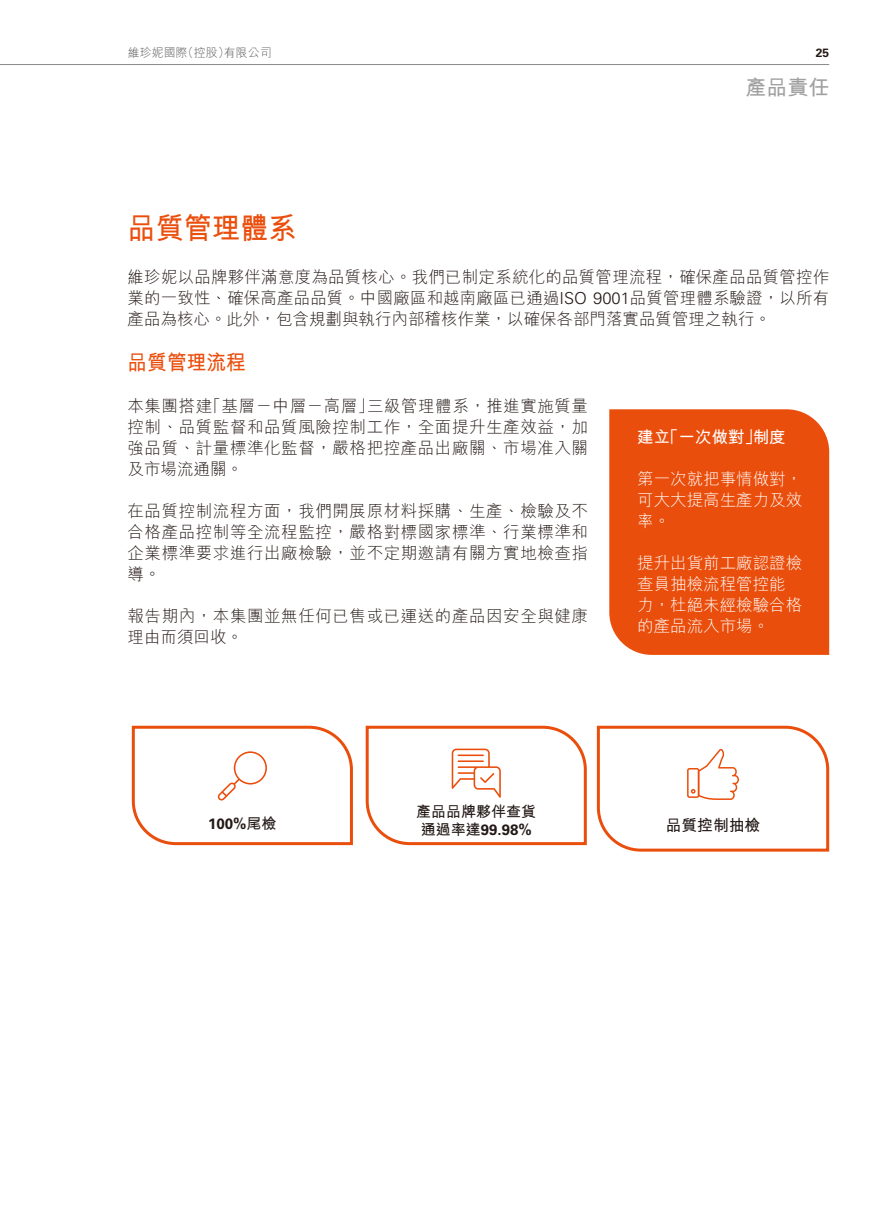
<style>
.page{position:relative;width:893px;height:1212px;background:#fff}
.page>*{position:absolute;margin:0;border:0;box-sizing:border-box;transform-origin:0 0}
.t1{font:700 30px "M Hei HK";color:#ea4e0c;scale:.94 1}
.t2{font:700 21px "M Hei HK";color:#ea4e0c;scale:.94 1}
.t3{font:700 21px "M Hei HK";color:#a0a0a1}
.t4{font:300 16.5px/21px "M Hei HK";letter-spacing:.035em;color:#231916;text-align:justify}
.t5{font:300 16.5px/21px "M Hei HK";color:#fff;text-align:justify}
.t6{font:700 16.5px "M Hei HK";color:#fff}
.t7{font:700 15.75px "M Hei HK";color:#231916}
.t8{font:700 15px "Univers LT Std";color:#231916}
.t9{font:700 15px "M Hei HK";color:#231916}
.t10{font:300 12px "M Hei HK";color:#595857}
.t11{font:700 12px "Univers LT Std";color:#231916}
.s1{font-family:"Univers LT Std"}
.s2{font-family:"M Hei HK"}
</style>
<div class="page">
<hr style="left:0;top:64px;width:829px;height:1px;background:#898989">
<svg style="left:131px;top:725px;width:222px;height:121px"></svg>
<svg style="left:365px;top:725px;width:222px;height:121px"></svg>
<svg style="left:596px;top:725px;width:234px;height:127px"></svg>
<div style="left:609px;top:409px;width:220px;height:246px;background:#ea4e0c"></div>
<p class="t10" style="left:128px;top:45px;width:145px">維珍妮國際（控股）有限公司</p>
<p class="t11" style="left:816px;top:45px;width:15px">25</p>
<p class="t3" style="left:745px;top:72px;width:85px">產品責任</p>
<h1 class="t1" style="left:128px;top:207px;width:182px">品質管理體系</h1>
<p class="t4" style="left:128px;top:266px;width:703px">維珍妮以品牌夥伴滿意度為品質核心。我們已制定系統化的品質管理流程，確保產品品質管控作業的一致性、確保高產品品質。中國廠區和越南廠區已通過<span class="s1">ISO 9001</span>品質管理體系驗證，以所有產品為核心。此外，包含規劃與執行內部稽核作業，以確保各部門落實品質管理之執行。</p>
<p class="t2" style="left:128px;top:347px;width:128px">品質管理流程</p>
<p class="t4" style="left:128px;top:395px;width:462px">本集團搭建「基層－中層－高層」三級管理體系，推進實施質量控制、品質監督和品質風險控制工作，全面提升生產效益，加強品質、計量標準化監督，嚴格把控產品出廠關、市場准入關及市場流通關。</p>
<p class="t4" style="left:128px;top:500px;width:462px">在品質控制流程方面，我們開展原材料採購、生產、檢驗及不合格產品控制等全流程監控，嚴格對標國家標準、行業標準和企業標準要求進行出廠檢驗，並不定期邀請有關方實地檢查指導。</p>
<p class="t4" style="left:128px;top:605px;width:462px">報告期內，本集團並無任何已售或已運送的產品因安全與健康理由而須回收。</p>
<p class="t6" style="left:637px;top:425px;width:150px">建立「一次做對」制度</p>
<p class="t5" style="left:637px;top:468px;width:166px">第一次就把事情做對，可大大提高生產力及效率。</p>
<p class="t5" style="left:637px;top:552px;width:166px;text-align:left">提升出貨前工廠認證檢查員抽檢流程管控能力，杜絕未經檢驗合格的產品流入市場。</p>
<p class="t8" style="left:208px;top:815px;width:70px">100%<span class="s2">尾檢</span></p>
<p class="t9" style="left:416px;top:800px;width:121px">產品品牌夥伴查貨</p>
<p class="t8" style="left:421px;top:820px;width:112px"><span class="s2">通過率達</span>99.98%</p>
<p class="t7" style="left:666px;top:814px;width:96px">品質控制抽檢</p>
</div>
